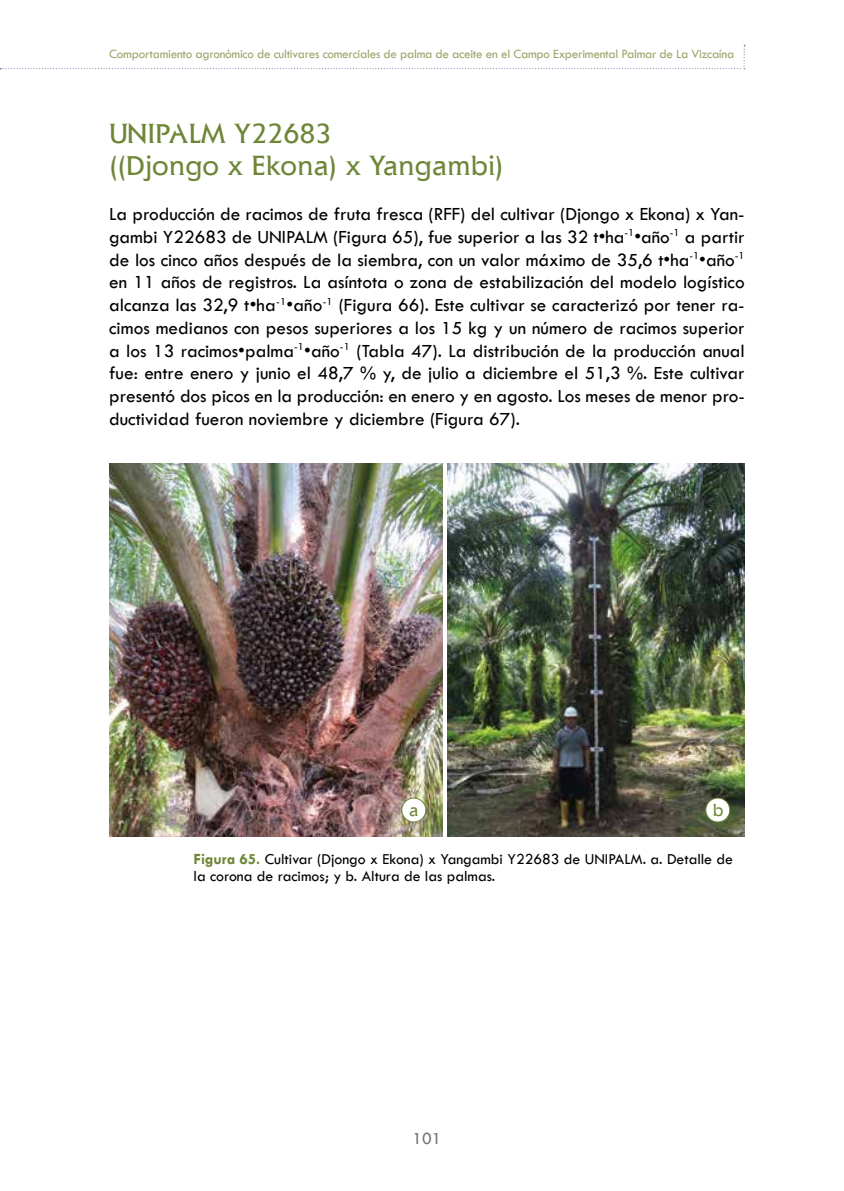
<style>
.page{position:relative;width:844px;height:1191px;background:#fff}
.page>*{position:absolute;margin:0;border:0;box-sizing:border-box;transform-origin:0 0}
.t1{font:28px/31.5px "Caprica";color:#6e8637}
.t2{font:19.25px/22.8px "Tw Cen";color:#000;text-align:justify}
.t3{font:17.5px "Tw Cen";color:#706f6f}
.t4{font:17.5px "Caprica";color:#6e8637}
.t5{font:15.75px/17.5px "Tw Cen";color:#000}
.t6{font:13.12px "Tw Cen";letter-spacing:-.02em;color:#9ba56b}
.s1{font-weight:700;color:#6e8637}
</style>
<div class="page">
<svg style="left:0;top:45px;width:745px;height:24px"></svg>
<img style="left:109px;top:464px;width:333px;height:372px">
<img style="left:447px;top:464px;width:297px;height:372px">
<div style="left:402px;top:798px;width:23px;height:24px;background:#fff;border-radius:50%"></div>
<div style="left:401px;top:797px;width:25px;height:25px;border:1px solid #6e8637;border-radius:50%"></div>
<div style="left:705px;top:798px;width:24px;height:24px;background:#fff;border-radius:50%"></div>
<div style="left:705px;top:797px;width:25px;height:25px;border:1px solid #6e8637;border-radius:50%"></div>
<p class="t6" style="left:109px;top:46px;width:626px">Comportamiento agronómico de cultivares comerciales de palma de aceite en el Campo Experimental Palmar de La Vizcaína</p>
<h1 class="t1" style="left:109px;top:118px;width:396px">UNIPALM Y22683<br>((Djongo x Ekona) x Yangambi)</h1>
<p class="t2" style="left:109px;top:203px;width:637px">La producción de racimos de fruta fresca (RFF) del cultivar (Djongo x Ekona) x Yan&shy;gambi Y22683 de UNIPALM (Figura 65), fue superior a las 32 t•ha<sup>-1</sup>•año<sup>-1</sup> a partir de los cinco años después de la siembra, con un valor máximo de 35,6 t•ha<sup>-1</sup>•año<sup>-1 </sup>en 11 años de registros. La asíntota o zona de estabilización del modelo logístico alcanza las 32,9 t•ha<sup>-1</sup>•año<sup>-1</sup> (Figura 66). Este cultivar se caracterizó por tener ra&shy;cimos medianos con pesos superiores a los 15 kg y un número de racimos superior a los 13 racimos•palma<sup>-1</sup>•año<sup>-1</sup> (Tabla 47). La distribución de la producción anual fue: entre enero y junio el 48,7 % y, de julio a diciembre el 51,3 %. Este cultivar presentó dos picos en la producción: en enero y en agosto. Los meses de menor pro&shy;ductividad fueron noviembre y diciembre (Figura 67).</p>
<p class="t4" style="left:409px;top:799px;width:11px">a</p>
<p class="t4" style="left:712px;top:799px;width:12px">b</p>
<p class="t5" style="left:193px;top:850px;width:541px"><span class="s1">Figura 65.</span> Cultivar (Djongo x Ekona) x Yangambi Y22683 de UNIPALM. a. Detalle de la corona de racimos; y b. Altura de las palmas.</p>
<p class="t3" style="left:412px;top:1127px;width:30px">101</p>
</div>
